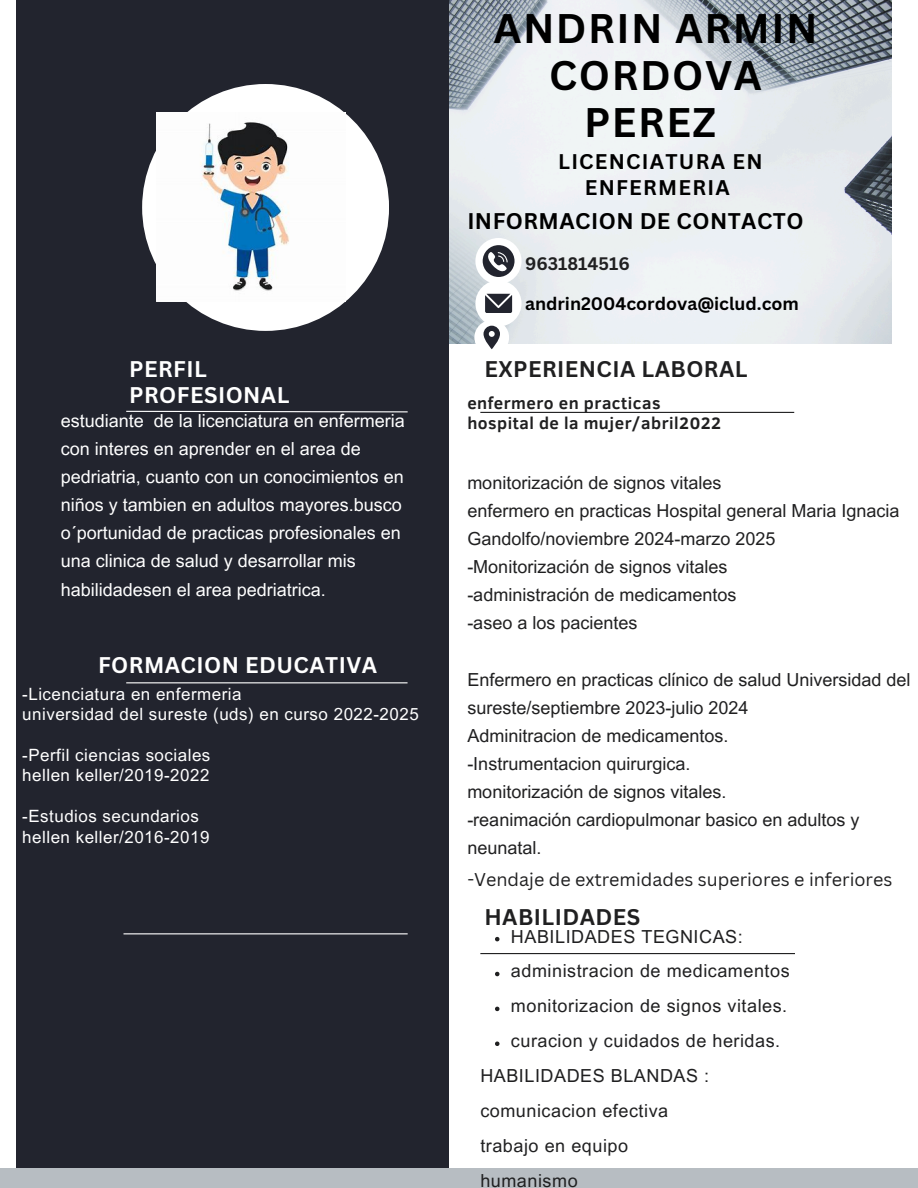
<style>
.page{position:relative;width:918px;height:1188px;background:#fff}
.page>*{position:absolute;margin:0;border:0;box-sizing:border-box;transform-origin:0 0}
.t1{font:700 40.2px/46.5px "Canva Sans";letter-spacing:.035em;color:#000;text-align:center}
.t2{font:700 22.05px/26.4px "Canva Sans";letter-spacing:.02em;color:#fff}
.t3{font:700 22.05px "Canva Sans";letter-spacing:.02em;color:#202021}
.t4{font:700 22.05px "Canva Sans";letter-spacing:.02em;color:#000}
.t5{font:700 20.7px/25.3px "Canva Sans";letter-spacing:.06em;color:#000;text-align:center}
.t6{font:18px/28.2px "Arial MT Pro";color:#202021}
.t7{font:18px/28.2px "Arial MT Pro";color:#fff}
.t8{font:18px "Arial MT Pro";letter-spacing:.03em;color:#202021}
.t9{font:18px "Canva Sans";color:#202021}
.t10{font:700 17.7px "Canva Sans";color:#000}
.t11{font:700 17.7px "Canva Sans";color:#202021}
.t12{font:16.95px "Arial MT Pro";letter-spacing:.03em;color:#fff}
.t13{font:700 16.95px/20.1px "Clear Sans";letter-spacing:.03em;color:#202021}
</style>
<div class="page">
<img style="left:449px;top:0;width:442px;height:343px">
<div style="left:16px;top:0;width:433px;height:1187px;background:#22242e"></div>
<hr style="left:126px;top:682px;width:282px;height:1px;background:#fff">
<div style="left:475px;top:280px;width:47px;height:47px;background:#fff;border-radius:50%"></div>
<svg style="left:485px;top:294px;width:27px;height:19px"></svg>
<div style="left:475px;top:238px;width:47px;height:46px;background:#fff;border-radius:50%"></div>
<svg style="left:483px;top:245px;width:31px;height:32px"></svg>
<div style="left:474px;top:320px;width:35px;height:35px;background:#fff;border-radius:50%"></div>
<svg style="left:484px;top:326px;width:16px;height:23px"></svg>
<hr style="left:480px;top:412px;width:314px;height:1px;background:#202021">
<hr style="left:480px;top:953px;width:315px;height:1px;background:#202021">
<svg style="left:126px;top:410px;width:282px;height:3px"></svg>
<hr style="left:124px;top:933px;width:284px;height:1px;background:#fff">
<div style="left:142px;top:84px;width:247px;height:247px;background:#fff;border-radius:50%"></div>
<div style="left:0;top:1169px;width:918px;height:19px;background:#b7bdc2"></div>
<svg style="left:495px;top:937px;width:4px;height:4px"></svg>
<svg style="left:495px;top:972px;width:4px;height:4px"></svg>
<svg style="left:495px;top:1007px;width:4px;height:4px"></svg>
<svg style="left:495px;top:1042px;width:4px;height:4px"></svg>
<img style="left:156px;top:113px;width:134px;height:189px">
<p class="t2" style="left:129px;top:355px;width:162px">PERFIL<br>PROFESIONAL</p>
<p class="t7" style="left:61px;top:409px;width:346px">estudiante de la licenciatura en enfermeria con interes en aprender en el area de pedriatria, cuanto con un conocimientos en niños y tambien en adultos mayores.busco o´portunidad de practicas profesionales en una clinica de salud y desarrollar mis habilidadesen el area pedriatrica.</p>
<p class="t2" style="left:98px;top:651px;width:280px">FORMACION EDUCATIVA</p>
<p class="t12" style="left:22px;top:688px;width:221px">-Licenciatura en enfermeria</p>
<p class="t12" style="left:22px;top:708px;width:398px">universidad del sureste (uds) en curso 2022-2025</p>
<p class="t12" style="left:22px;top:748px;width:190px">-Perfil ciencias sociales</p>
<p class="t12" style="left:22px;top:769px;width:189px">hellen keller/2019-2022</p>
<p class="t12" style="left:22px;top:810px;width:178px">-Estudios secundarios</p>
<p class="t12" style="left:22px;top:830px;width:189px">hellen keller/2016-2019</p>
<h2 class="t1" style="left:494px;top:5px;width:326px">ANDRIN ARMIN<br>CORDOVA<br>PEREZ</h2>
<p class="t5" style="left:558px;top:149px;width:206px">LICENCIATURA EN<br>ENFERMERIA</p>
<p class="t4" style="left:467px;top:205px;width:338px">INFORMACION DE CONTACTO</p>
<p class="t11" style="left:525px;top:251px;width:106px">9631814516</p>
<p class="t10" style="left:525px;top:291px;width:275px">andrin2004cordova@iclud.com</p>
<p class="t3" style="left:485px;top:353px;width:265px">EXPERIENCIA LABORAL</p>
<p class="t13" style="left:467px;top:392px;width:255px">enfermero en practicas hospital de la mujer/abril2022</p>
<h2 class="t6" style="left:467px;top:471px;width:256px">monitorización de signos vitales</h2>
<p class="t6" style="left:467px;top:499px;width:434px">enfermero en practicas Hospital general Maria Ignacia<br>Gandolfo/noviembre 2024-marzo 2025</p>
<p class="t6" style="left:467px;top:555px;width:262px">-Monitorización de signos vitales</p>
<p class="t6" style="left:467px;top:583px;width:271px">-administración de medicamentos</p>
<p class="t6" style="left:467px;top:611px;width:172px">-aseo a los pacientes</p>
<p class="t6" style="left:467px;top:667px;width:445px">Enfermero en practicas clínico de salud Universidad del sureste/septiembre 2023-julio 2024</p>
<p class="t6" style="left:467px;top:724px;width:263px">Adminitracion de medicamentos.</p>
<p class="t6" style="left:467px;top:752px;width:225px">-Instrumentacion quirurgica.</p>
<p class="t6" style="left:467px;top:780px;width:261px">monitorización de signos vitales.</p>
<p class="t6" style="left:467px;top:808px;width:394px">-reanimación cardiopulmonar basico en adultos y neunatal.</p>
<h1 class="t9" style="left:467px;top:867px;width:427px">-Vendaje de extremidades superiores e inferiores</h1>
<h2 class="t3" style="left:485px;top:901px;width:157px">HABILIDADES</h2>
<h2 class="t8" style="left:511px;top:929px;width:233px">HABILIDADES TEGNICAS:</h2>
<p class="t8" style="left:511px;top:964px;width:280px">administracion de medicamentos</p>
<p class="t8" style="left:511px;top:999px;width:278px">monitorizacion de signos vitales.</p>
<p class="t8" style="left:511px;top:1034px;width:271px">curacion y cuidados de heridas.</p>
<p class="t8" style="left:480px;top:1069px;width:230px">HABILIDADES BLANDAS :</p>
<p class="t8" style="left:480px;top:1104px;width:189px">comunicacion efectiva</p>
<h2 class="t8" style="left:480px;top:1139px;width:149px">trabajo en equipo</h2>
<h3 class="t8" style="left:480px;top:1174px;width:99px">humanismo</h3>
</div>
